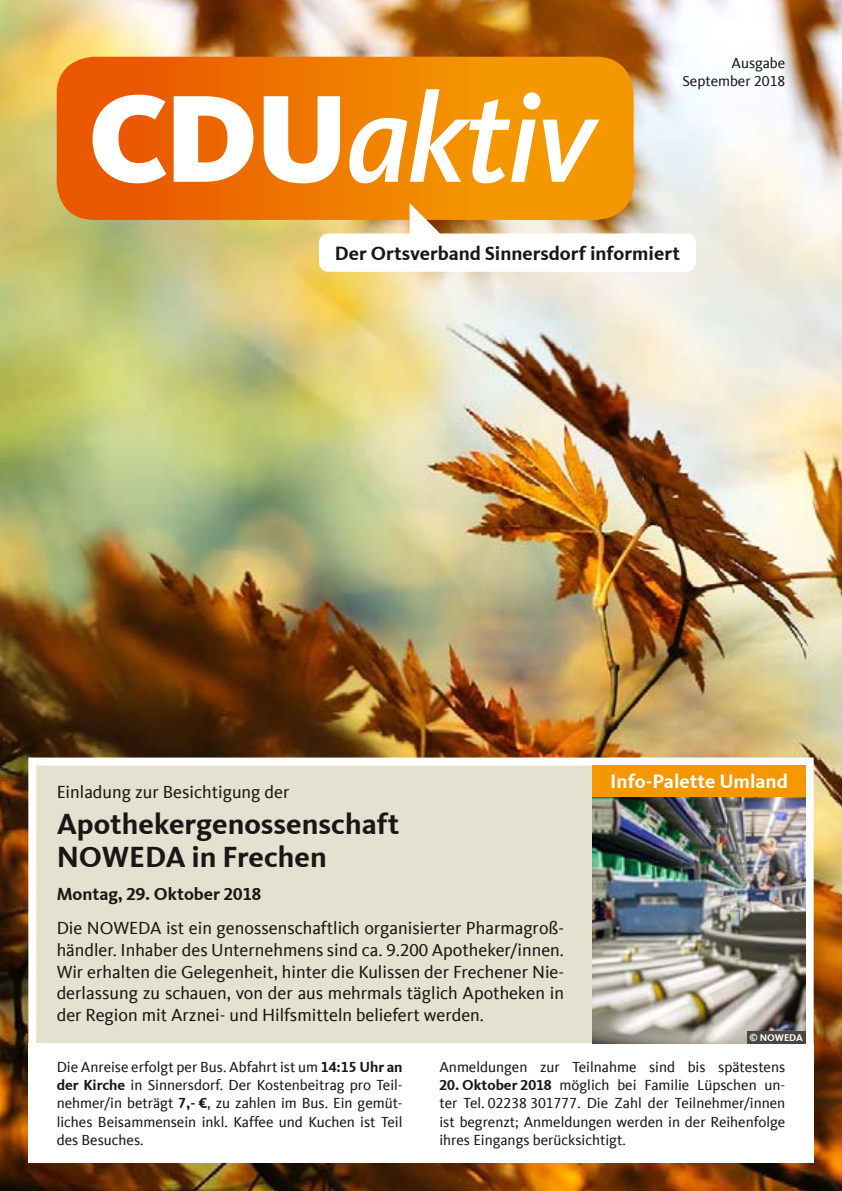
<style>
.page{position:relative;width:842px;height:1191px;background:#fff}
.page>*{position:absolute;margin:0;border:0;box-sizing:border-box;transform-origin:0 0}
.t1{font:italic 500 128.4px "Kievit";letter-spacing:-.025em;color:#fff}
.t2{font:700 30px/33px "CDU Kievit Tab";color:#171715}
.t3{font:700 20px "CDU Kievit Tab";color:#fff}
.t4{font:700 19.8px "CDU Kievit Tab";color:#171715}
.t5{font:18px/21.6px "CDU Kievit Tab";color:#171715;text-align:justify}
.t6{font:700 18px "CDU Kievit Tab";color:#171715}
.t7{font:15px/18px "CDU Kievit Tab";color:#171715;text-align:justify}
.t8{font:700 10px "CDU Kievit Tab";color:#fff}
.s1{font-weight:900;font-style:normal}
.s2{font-weight:700}
</style>
<div class="page">
<img style="left:0;top:0;width:842px;height:1191px">
<hr style="left:0;top:1081px;width:1px;height:78px;background:#fff">
<img style="left:0;top:0;width:1px;height:285px">
<div style="left:57px;top:57px;width:577px;height:163px;background:linear-gradient(to right,#e95301,#f6a400);border-radius:37px"></div>
<div style="left:319px;top:233px;width:377px;height:39px;background:#fff;border-radius:9px"></div>
<svg style="left:410px;top:203px;width:35px;height:31px"></svg>
<div style="left:32px;top:761px;width:778px;height:397px;background:#e4e1d1"></div>
<div style="left:28px;top:757px;width:786px;height:405px;border:8px solid #fff"></div>
<div style="left:28px;top:1043px;width:786px;height:119px;background:#fff"></div>
<img style="left:592px;top:797px;width:214px;height:246px">
<div style="left:592px;top:765px;width:214px;height:32px;background:#f49700"></div>
<div style="left:747px;top:1030px;width:59px;height:13px;background:#484741"></div>
<h1 class="t1" style="left:88px;top:63px;width:508px"><span class="s1">CDU</span>aktiv</h1>
<p class="t7" style="left:682px;top:54px;width:104px;text-align:right">Ausgabe<br>September 2018</p>
<h3 class="t4" style="left:335px;top:241px;width:347px">Der Ortsverband Sinnersdorf informiert</h3>
<h3 class="t3" style="left:610px;top:769px;width:179px">Info-Palette Umland</h3>
<p class="t5" style="left:57px;top:781px;width:234px">Einladung zur Besichtigung der</p>
<h2 class="t2" style="left:57px;top:807px;width:344px">Apothekergenossenschaft<br>NOWEDA in Frechen</h2>
<p class="t6" style="left:57px;top:883px;width:206px">Montag, 29. Oktober 2018</p>
<p class="t5" style="left:57px;top:917px;width:509px">Die NOWEDA ist ein genossenschaftlich organisierter Pharmagroß&shy;händler. Inhaber des Unternehmens sind ca. 9.200 Apotheker/innen.<br>Wir erhalten die Gelegenheit, hinter die Kulissen der Frechener Nie&shy;derlassung zu schauen, von der aus mehrmals täglich Apotheken in der Region mit Arznei- und Hilfsmitteln beliefert werden.</p>
<p class="t7" style="left:439px;top:1058px;width:347px">Anmeldungen zur Teilnahme sind bis spätestens</p>
<p class="t7" style="left:439px;top:1076px;width:347px"><span class="s2">20. Oktober 2018</span> möglich bei Familie Lüpschen un&shy;ter Tel. 02238 301777. Die Zahl der Teilnehmer/innen ist begrenzt; Anmeldungen werden in der Reihenfolge ihres Eingangs berücksichtigt.</p>
<p class="t8" style="left:749px;top:1031px;width:55px">© NOWEDA</p>
<p class="t7" style="left:57px;top:1058px;width:347px">Die Anreise erfolgt per Bus. Abfahrt ist um <span class="s2">14:15 Uhr an der Kirche</span> in Sinnersdorf. Der Kostenbeitrag pro Teil&shy;nehmer/in beträgt <span class="s2">7,- €</span>, zu zahlen im Bus. Ein gemüt&shy;liches Beisammensein inkl. Kaffee und Kuchen ist Teil des Besuches.</p>
</div>
